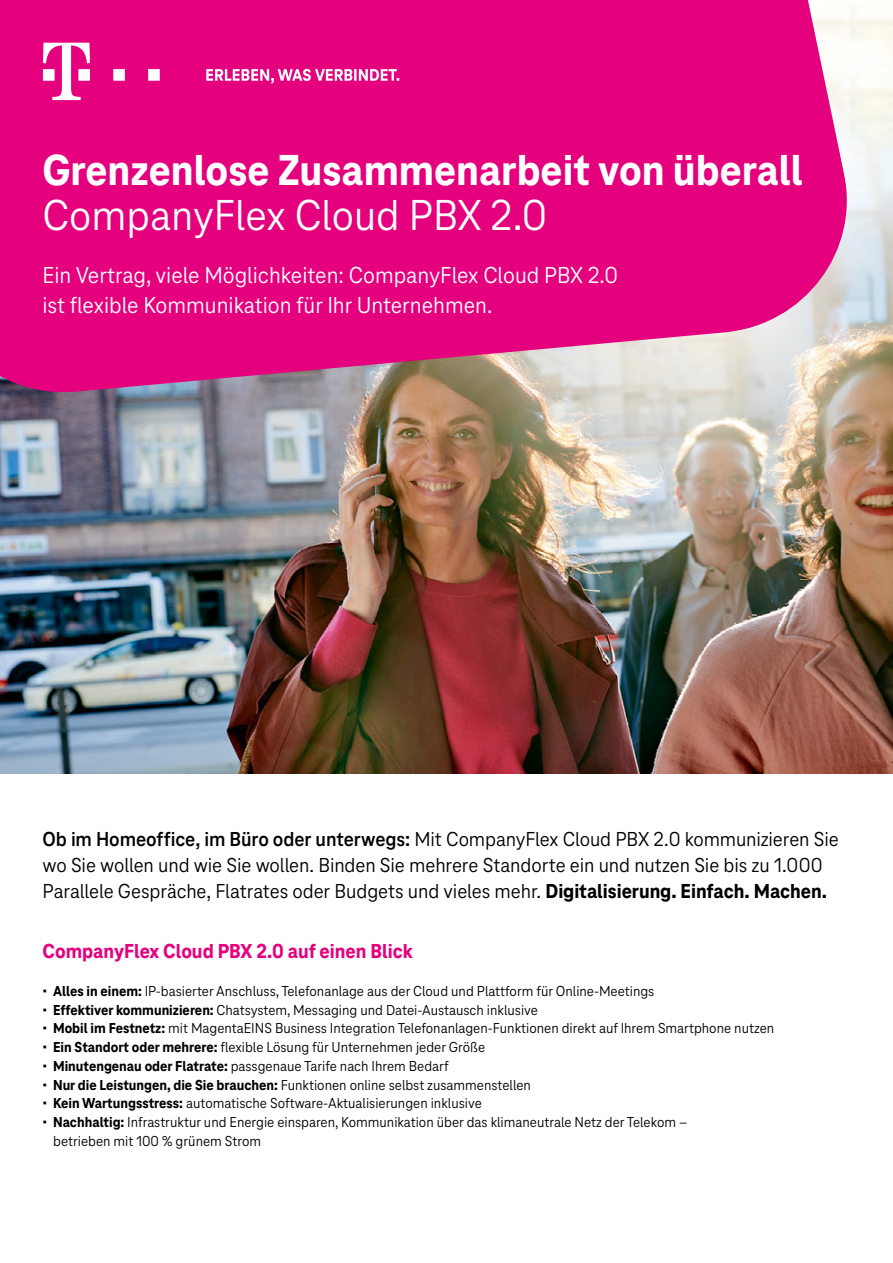
<style>
.page{position:relative;width:893px;height:1263px;background:#fff}
.page>*{position:absolute;margin:0;border:0;box-sizing:border-box;transform-origin:0 0}
.t1{font:800 45px "Tele Neo";color:#fff}
.t2{font:45px "Tele Neo";color:#fff}
.t3{font:24px/30px "Tele Neo";color:#fff}
.t4{font:21px/26.2px "Tele Neo";letter-spacing:-.005em;color:#000}
.t5{font:800 21px "Tele Neo";color:#e5007d}
.t6{font:15px/18.8px "Tele Neo";color:#000}
.s1{font-weight:700}
.s2{font-weight:800}
</style>
<div class="page">
<img style="left:0;top:17px;width:893px;height:757px">
<svg style="left:0;top:0;width:870px;height:474px;background:#d9348b"></svg>
<svg style="left:206px;top:69px;width:193px;height:15px"></svg>
<svg style="left:43px;top:43px;width:47px;height:57px"></svg>
<svg style="left:113px;top:69px;width:12px;height:12px"></svg>
<svg style="left:148px;top:69px;width:12px;height:12px"></svg>
<h1 class="t1" style="left:43px;top:145px;width:762px">Grenzenlose Zusammenarbeit von überall</h1>
<h1 class="t2" style="left:43px;top:190px;width:506px">CompanyFlex Cloud PBX 2.0</h1>
<h2 class="t3" style="left:43px;top:260px;width:577px">Ein Vertrag, viele Möglichkeiten: CompanyFlex Cloud PBX 2.0 ist flexible Kommunikation für Ihr Unternehmen.</h2>
<p class="t4" style="left:43px;top:826px;width:798px"><span class="s1">Ob im Homeoffice, im Büro oder unterwegs:</span> Mit CompanyFlex Cloud PBX 2.0 kommunizieren Sie wo Sie wollen und wie Sie wollen. Binden Sie mehrere Standorte ein und nutzen Sie bis zu 1.000<br>Parallele Gespräche, Flatrates oder Budgets und vieles mehr. <span class="s2">Digitalisierung. Einfach. Machen.</span></p>
<h3 class="t5" style="left:43px;top:940px;width:372px">CompanyFlex Cloud PBX 2.0 auf einen Blick</h3>
<p class="t6" style="left:43px;top:982px;width:613px"><span class="s2">• Alles in einem:</span> IP-basierter Anschluss, Telefonanlage aus der Cloud und Plattform für Online-Meetings</p>
<p class="t6" style="left:43px;top:1000px;width:497px"><span class="s2">• Effektiver kommunizieren:</span> Chatsystem, Messaging und Datei-Austausch inklusive</p>
<p class="t6" style="left:43px;top:1019px;width:733px"><span class="s2">• Mobil im Festnetz:</span> mit MagentaEINS Business Integration Telefonanlagen-Funktionen direkt auf Ihrem Smartphone nutzen</p>
<p class="t6" style="left:43px;top:1038px;width:444px"><span class="s2">• Ein Standort oder mehrere:</span> flexible Lösung für Unternehmen jeder Größe</p>
<p class="t6" style="left:43px;top:1057px;width:408px"><span class="s2">• Minutengenau oder Flatrate:</span> passgenaue Tarife nach Ihrem Bedarf</p>
<p class="t6" style="left:43px;top:1075px;width:490px"><span class="s2">• Nur die Leistungen, die Sie brauchen:</span> Funktionen online selbst zusammenstellen</p>
<p class="t6" style="left:43px;top:1094px;width:441px"><span class="s2">• Kein Wartungsstress:</span> automatische Software-Aktualisierungen inklusive</p>
<p class="t6" style="left:53px;top:1113px;width:636px;text-indent:-11px"><span class="s2">• Nachhaltig:</span> Infrastruktur und Energie einsparen, Kommunikation über das klimaneutrale Netz der Telekom – betrieben mit 100 % grünem Strom</p>
</div>
